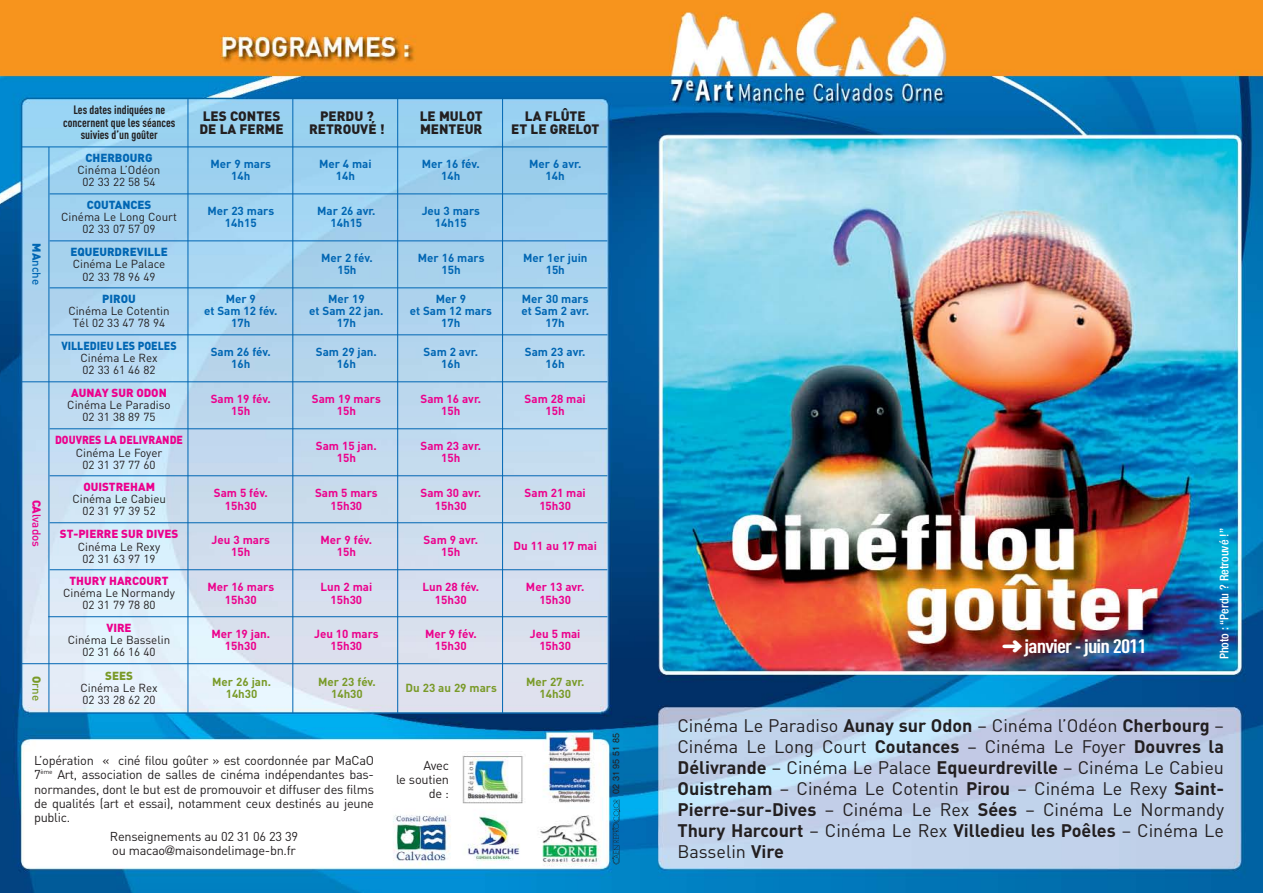
<style>
.page{position:relative;width:1263px;height:893px;background:#fff}
.page>*{position:absolute;margin:0;border:0;box-sizing:border-box;transform-origin:0 0}
.t1{font:700 19.2px "DIN Cond";letter-spacing:-.04em;color:#fff;scale:1.19 1}
.t2{font:18px/21px "DIN";color:#231f20;text-align:justify}
.t3{font:900 13.5px/13.5px "DIN";color:#231f20}
.t4{font:12.75px/14.2px "DIN";letter-spacing:-.02em;color:#231f20;text-align:justify}
.t5{font:700 12px/12.1px "DIN Cond";color:#231f20;text-align:center}
.t6{font:500 condensed 12px "Helvetica Neue";color:#fff}
.t7{font:11.55px/12.1px "DIN";color:#231f20;text-align:center}
.t8{font:700 11.55px/12.1px "DIN";color:#ec008c;text-align:center}
.t9{font:700 11.55px/12.1px "DIN";color:#0066b3;text-align:center}
.t10{font:900 11.55px "DIN";color:#ec008c}
.t11{font:700 11.55px/12.1px "DIN";color:#799a28;text-align:center}
.t12{font:900 11.55px "DIN";color:#0066b3}
.t13{font:900 11.55px "DIN";color:#ec008c;scale:.91 1}
.t14{font:900 11.55px "DIN";color:#0066b3;scale:.92 1}
.t15{font:500 11.55px "DIN";color:#ec008c}
.t16{font:500 11.55px "DIN";color:#0066b3}
.t17{font:900 11.55px "DIN";color:#799a28}
.t18{font:500 11.55px "DIN";color:#799a28}
.t19{font:9px "Helvetica";color:#231f20}
.s1{font-weight:900}
.s2{font-family:"Helvetica";font-stretch:condensed}
.s3{font-weight:700}
</style>
<div class="page">
<img style="left:0;top:0;width:1263px;height:893px">
<hr style="left:22px;top:663px;width:585px;height:1px;background:#0066b3">
<hr style="left:48px;top:616px;width:559px;height:1px;background:#0066b3">
<hr style="left:50px;top:569px;width:557px;height:1px;background:#0066b3">
<hr style="left:50px;top:522px;width:557px;height:1px;background:#0066b3">
<hr style="left:50px;top:475px;width:557px;height:1px;background:#0066b3">
<hr style="left:50px;top:428px;width:557px;height:1px;background:#0066b3">
<hr style="left:22px;top:381px;width:585px;height:1px;background:#0066b3">
<hr style="left:50px;top:334px;width:557px;height:1px;background:#0066b3">
<hr style="left:50px;top:287px;width:557px;height:1px;background:#0066b3">
<hr style="left:50px;top:240px;width:557px;height:1px;background:#0066b3">
<hr style="left:50px;top:194px;width:557px;height:1px;background:#0066b3">
<hr style="left:22px;top:147px;width:585px;height:1px;background:#0066b3">
<hr style="left:188px;top:99px;width:1px;height:614px;background:#0066b3">
<hr style="left:49px;top:147px;width:1px;height:566px;background:#0066b3">
<hr style="left:292px;top:99px;width:1px;height:614px;background:#0066b3">
<hr style="left:397px;top:99px;width:1px;height:614px;background:#0066b3">
<hr style="left:388px;top:747px;width:1px;height:116px;background:#fff">
<hr style="left:502px;top:99px;width:1px;height:614px;background:#0066b3">
<svg style="left:612px;top:799px;width:8px;height:65px"></svg>
<p class="t16" style="left:41px;top:243px;width:43px;rotate:90deg"><span class="s1">MA</span>nche</p>
<p class="t15" style="left:41px;top:499px;width:49px;rotate:90deg"><span class="s1">CA</span>lvados</p>
<p class="t18" style="left:41px;top:676px;width:27px;rotate:90deg"><span class="s1">O</span>rne</p>
<p class="t5" style="left:63px;top:105px;width:114px">Les dates indiquées ne concernent que les séances suivies d’un goûter</p>
<p class="t3" style="left:199px;top:110px;width:86px">LES CONTES<br>DE LA FERME</p>
<p class="t3" style="left:309px;top:110px;width:77px;text-align:center">PERDU ?<br>RETROUVÉ !</p>
<p class="t3" style="left:420px;top:110px;width:64px">LE MULOT<br>MENTEUR</p>
<p class="t3" style="left:511px;top:110px;width:90px;text-align:center">LA FLÛTE<br>ET LE GRELOT</p>
<p class="t12" style="left:85px;top:153px;width:69px">CHERBOURG</p>
<p class="t7" style="left:78px;top:165px;width:84px">Cinéma L’Odéon<br>02 33 22 58 54</p>
<p class="t12" style="left:87px;top:200px;width:66px">COUTANCES</p>
<p class="t7" style="left:61px;top:212px;width:117px">Cinéma Le Long Court<br>02 33 07 57 09</p>
<p class="t12" style="left:70px;top:248px;width:99px">EQUEURDREVILLE</p>
<p class="t7" style="left:73px;top:260px;width:94px">Cinéma Le Palace<br>02 33 78 96 49</p>
<p class="t12" style="left:102px;top:295px;width:35px">PIROU</p>
<p class="t7" style="left:68px;top:306px;width:103px">Cinéma Le Cotentin<br>Tél 02 33 47 78 94</p>
<p class="t14" style="left:61px;top:341px;width:127px">VILLEDIEU LES POELES</p>
<p class="t7" style="left:80px;top:353px;width:79px;text-align:left">Cinéma Le Rex<br>02 33 61 46 82</p>
<p class="t10" style="left:71px;top:388px;width:97px">AUNAY SUR ODON</p>
<p class="t7" style="left:67px;top:400px;width:105px">Cinéma Le Paradiso<br>02 31 38 89 75</p>
<p class="t13" style="left:55px;top:436px;width:142px">DOUVRES LA DELIVRANDE</p>
<p class="t7" style="left:76px;top:448px;width:88px">Cinéma Le Foyer<br>02 31 37 77 60</p>
<p class="t10" style="left:83px;top:483px;width:73px">OUISTREHAM</p>
<p class="t7" style="left:72px;top:494px;width:95px">Cinéma Le Cabieu<br>02 31 97 39 52</p>
<p class="t10" style="left:60px;top:530px;width:120px">ST-PIERRE SUR DIVES</p>
<p class="t7" style="left:78px;top:542px;width:84px">Cinéma Le Rexy<br>02 31 63 97 19</p>
<p class="t10" style="left:70px;top:577px;width:100px">THURY HARCOURT</p>
<p class="t7" style="left:63px;top:588px;width:113px">Cinéma Le Normandy<br>02 31 79 78 80</p>
<p class="t10" style="left:106px;top:623px;width:27px">VIRE</p>
<p class="t7" style="left:68px;top:635px;width:104px">Cinéma Le Basselin<br>02 31 66 16 40</p>
<p class="t17" style="left:105px;top:672px;width:29px">SEES</p>
<p class="t7" style="left:80px;top:683px;width:79px;text-align:left">Cinéma Le Rex<br>02 33 28 62 20</p>
<p class="t9" style="left:211px;top:159px;width:62px">Mer 9 mars<br>14h</p>
<p class="t9" style="left:319px;top:159px;width:54px">Mer 4 mai<br>14h</p>
<p class="t9" style="left:422px;top:159px;width:59px">Mer 16 fév.<br>14h</p>
<p class="t9" style="left:529px;top:159px;width:54px">Mer 6 avr.<br>14h</p>
<p class="t9" style="left:207px;top:206px;width:68px">Mer 23 mars<br>14h15</p>
<p class="t9" style="left:317px;top:206px;width:60px">Mar 26 avr.<br>14h15</p>
<p class="t9" style="left:422px;top:206px;width:60px">Jeu 3 mars<br>14h15</p>
<p class="t9" style="left:321px;top:253px;width:53px">Mer 2 fév.<br>15h</p>
<p class="t9" style="left:418px;top:253px;width:68px">Mer 16 mars<br>15h</p>
<p class="t9" style="left:523px;top:253px;width:66px">Mer 1er juin<br>15h</p>
<p class="t9" style="left:204px;top:294px;width:75px">Mer 9<br>et Sam 12 fév.<br>17h</p>
<p class="t9" style="left:309px;top:294px;width:76px">Mer 19<br>et Sam 22 jan.<br>17h</p>
<p class="t9" style="left:410px;top:294px;width:84px">Mer 9<br>et Sam 12 mars<br>17h</p>
<p class="t9" style="left:521px;top:294px;width:69px">Mer 30 mars et Sam 2 avr.<br>17h</p>
<p class="t9" style="left:211px;top:347px;width:62px">Sam 26 fév.<br>16h</p>
<p class="t9" style="left:316px;top:347px;width:62px">Sam 29 jan.<br>16h</p>
<p class="t9" style="left:424px;top:347px;width:56px">Sam 2 avr.<br>16h</p>
<p class="t9" style="left:525px;top:347px;width:62px">Sam 23 avr.<br>16h</p>
<p class="t8" style="left:211px;top:394px;width:62px">Sam 19 fév.<br>15h</p>
<p class="t8" style="left:312px;top:394px;width:70px">Sam 19 mars<br>15h</p>
<p class="t8" style="left:420px;top:394px;width:62px">Sam 16 avr.<br>15h</p>
<p class="t8" style="left:525px;top:394px;width:63px">Sam 28 mai<br>15h</p>
<p class="t8" style="left:316px;top:441px;width:62px">Sam 15 jan.<br>15h</p>
<p class="t8" style="left:420px;top:441px;width:62px">Sam 23 avr.<br>15h</p>
<p class="t8" style="left:214px;top:488px;width:55px">Sam 5 fév.<br>15h30</p>
<p class="t8" style="left:315px;top:488px;width:64px">Sam 5 mars<br>15h30</p>
<p class="t8" style="left:420px;top:488px;width:62px">Sam 30 avr.<br>15h30</p>
<p class="t8" style="left:525px;top:488px;width:63px">Sam 21 mai<br>15h30</p>
<p class="t8" style="left:212px;top:535px;width:60px">Jeu 3 mars<br>15h</p>
<p class="t8" style="left:321px;top:535px;width:53px">Mer 9 fév.<br>15h</p>
<p class="t8" style="left:424px;top:535px;width:56px">Sam 9 avr.<br>15h</p>
<p class="t8" style="left:513px;top:541px;width:85px">Du 11 au 17 mai</p>
<p class="t8" style="left:207px;top:582px;width:68px">Mer 16 mars<br>15h30</p>
<p class="t8" style="left:321px;top:582px;width:53px">Lun 2 mai<br>15h30</p>
<p class="t8" style="left:422px;top:582px;width:58px">Lun 28 fév.<br>15h30</p>
<p class="t8" style="left:526px;top:582px;width:60px">Mer 13 avr.<br>15h30</p>
<p class="t8" style="left:211px;top:629px;width:60px">Mer 19 jan.<br>15h30</p>
<p class="t8" style="left:314px;top:629px;width:66px">Jeu 10 mars<br>15h30</p>
<p class="t8" style="left:425px;top:629px;width:53px">Mer 9 fév.<br>15h30</p>
<p class="t8" style="left:530px;top:629px;width:52px">Jeu 5 mai<br>15h30</p>
<p class="t11" style="left:212px;top:677px;width:60px">Mer 26 jan.<br>14h30</p>
<p class="t11" style="left:318px;top:677px;width:59px">Mer 23 fév.<br>14h30</p>
<p class="t11" style="left:406px;top:683px;width:93px">Du 23 au 29 mars</p>
<p class="t11" style="left:526px;top:677px;width:60px">Mer 27 avr.<br>14h30</p>
<p class="t4" style="left:34px;top:755px;width:341px">L’opération « ciné filou goûter » est coordonnée par MaCaO 7<sup>ème</sup> Art, association de salles de cinéma indépendantes bas&shy;normandes, dont le but est de promouvoir et diffuser des films de qualités (art et essai), notamment ceux destinés au jeune public.</p>
<p class="t4" style="left:110px;top:830px;width:190px">Renseignements au 02 31 06 23 39 ou macao<span class="s2">@</span>maisondelimage-bn.fr</p>
<p class="t4" style="left:396px;top:759px;width:54px;text-align:right">Avec<br>le soutien de :</p>
<p class="t19" style="left:613px;top:794px;width:63px;rotate:-90deg">02 31 95 51 85</p>
<p class="t1" style="left:1002px;top:639px;width:123px">➜janvier - juin 2011</p>
<p class="t6" style="left:1220px;top:659px;width:133px;rotate:-90deg">Photo : “Perdu ? Retrouvé !”</p>
<p class="t2" style="left:677px;top:717px;width:548px">Cinéma Le Paradiso <span class="s3">Aunay sur Odon</span> – Cinéma l’Odéon <span class="s3">Cherbourg</span> – Cinéma Le Long Court <span class="s3">Coutances</span> – Cinéma Le Foyer <span class="s3">Douvres la Délivrande</span> – Cinéma Le Palace <span class="s3">Equeurdreville</span> – Cinéma Le Cabieu <span class="s3">Ouistreham</span> – Cinéma Le Cotentin <span class="s3">Pirou</span> – Cinéma Le Rexy <span class="s3">Saint-Pierre-sur-Dives</span> – Cinéma Le Rex <span class="s3">Sées</span> – Cinéma Le Normandy <span class="s3">Thury Harcourt</span> – Cinéma Le Rex <span class="s3">Villedieu les Poêles</span> – Cinéma Le Basselin <span class="s3">Vire</span></p>
</div>
